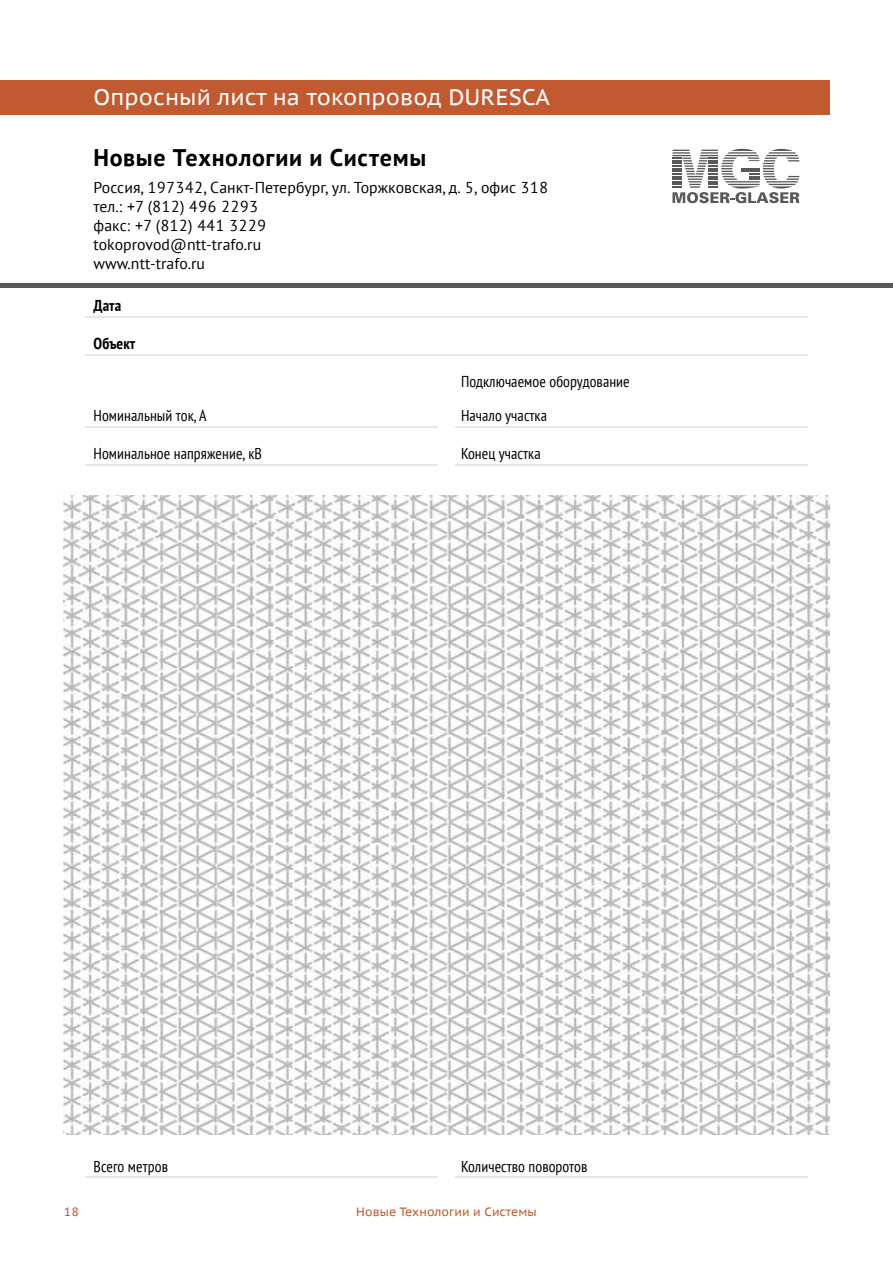
<style>
.page{position:relative;width:893px;height:1263px;background:#fff}
.page>*{position:absolute;margin:0;border:0;box-sizing:border-box;transform-origin:0 0}
.t1{font:700 24px "PT Sans";letter-spacing:.025em;color:#000}
.t2{font:22.5px "PT Sans Caption";letter-spacing:.005em;color:#fff}
.t3{font:15.75px/18.9px "PT Sans";letter-spacing:.005em;color:#000}
.t4{font:condensed 15.75px "PT Sans";letter-spacing:.005em;color:#000}
.t5{font:700 condensed 15.75px "PT Sans";letter-spacing:.005em;color:#000}
.t6{font:12px "PT Sans Caption";letter-spacing:.005em;color:#c15931}
</style>
<div class="page">
<img style="left:64px;top:495px;width:765px;height:639px">
<div style="left:0;top:81px;width:829px;height:34px;background:#c15931"></div>
<hr style="left:85px;top:1177px;width:353px;height:1px;background:#e6e7e8">
<hr style="left:455px;top:1177px;width:353px;height:1px;background:#e6e7e8">
<hr style="left:85px;top:317px;width:723px;height:1px;background:#e6e7e8">
<hr style="left:85px;top:426px;width:353px;height:1px;background:#e6e7e8">
<hr style="left:455px;top:426px;width:353px;height:1px;background:#e6e7e8">
<hr style="left:85px;top:354px;width:723px;height:2px;background:#e6e7e8">
<hr style="left:85px;top:464px;width:353px;height:1px;background:#e6e7e8">
<hr style="left:455px;top:464px;width:353px;height:1px;background:#e6e7e8">
<svg style="left:672px;top:149px;width:127px;height:54px"></svg>
<hr style="left:0;top:283px;width:893px;height:4px;background:#58595b">
<h2 class="t2" style="left:94px;top:82px;width:458px">Опросный лист на токопровод DURESCA</h2>
<h1 class="t1" style="left:94px;top:141px;width:334px">Новые Технологии и Системы</h1>
<p class="t3" style="left:94px;top:178px;width:456px">Россия, 197342, Санкт-Петербург, ул. Торжковская, д. 5, офис 318 тел.: +7 (812) 496 2293<br>факс: +7 (812) 441 3229<br>tokoprovod@ntt-trafo.ru<br>www.ntt-trafo.ru</p>
<p class="t5" style="left:94px;top:295px;width:29px">Дата</p>
<p class="t5" style="left:94px;top:333px;width:43px">Объект</p>
<p class="t4" style="left:94px;top:406px;width:115px">Номинальный ток, А</p>
<p class="t4" style="left:94px;top:444px;width:170px">Номинальное напряжение, кB</p>
<p class="t4" style="left:461px;top:372px;width:170px">Подключаемое оборудование</p>
<p class="t4" style="left:461px;top:406px;width:88px">Начало участка</p>
<p class="t4" style="left:461px;top:444px;width:81px">Конец участка</p>
<p class="t4" style="left:94px;top:1156px;width:76px">Всего метров</p>
<p class="t4" style="left:461px;top:1156px;width:128px">Количество поворотов</p>
<p class="t6" style="left:64px;top:1204px;width:17px">18</p>
<p class="t6" style="left:356px;top:1204px;width:182px">Новые Технологии и Системы</p>
</div>
